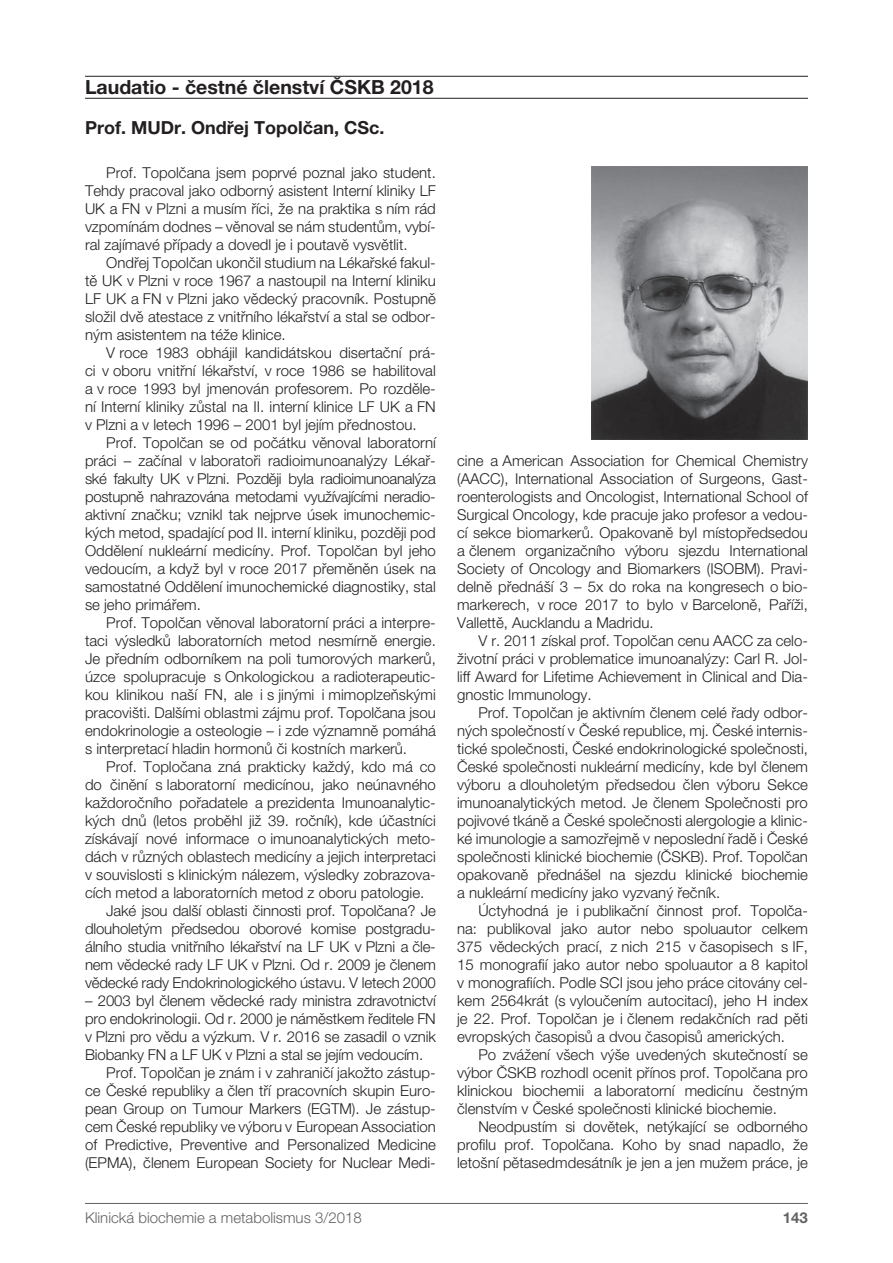
<style>
.page{position:relative;width:893px;height:1263px;background:#fff}
.page>*{position:absolute;margin:0;border:0;box-sizing:border-box;transform-origin:0 0}
.t1{font:700 19.5px "Helvetica Neue CE";color:#231f20}
.t2{font:700 18px "Helvetica Neue CE";color:#231f20}
.t3{font:300 15px/18px "Helvetica Neue CE";color:#231f20;text-align:justify}
.t4{font:300 15px "Helvetica Neue CE";color:#636366}
.t5{font:700 15px "Helvetica Neue CE";color:#636366}
</style>
<div class="page">
<hr style="left:85px;top:1203px;width:723px;height:1px;background:#636366">
<img style="left:591px;top:167px;width:217px;height:273px">
<hr style="left:85px;top:76px;width:723px;height:1px;background:#231f20">
<hr style="left:85px;top:98px;width:723px;height:1px;background:#231f20">
<h1 class="t1" style="left:85px;top:76px;width:350px">Laudatio - čestné členství ČSKB 2018</h1>
<p class="t2" style="left:85px;top:118px;width:301px">Prof. MUDr. Ondřej Topolčan, CSc.</p>
<p class="t3" style="left:85px;top:163px;width:352px;text-indent:21px">Prof. Topolčana jsem poprvé poznal jako student.<br>Tehdy pracoval jako odborný asistent Interní kliniky LF UK a FN v Plzni a musím říci, že na praktika s ním rád vzpomínám dodnes – věnoval se nám studentům, vybí&shy;ral zajímavé případy a dovedl je i poutavě vysvětlit.</p>
<p class="t3" style="left:85px;top:253px;width:352px;text-indent:21px">Ondřej Topolčan ukončil studium na Lékařské fakul&shy;tě UK v Plzni v roce 1967 a nastoupil na Interní kliniku LF UK a FN v Plzni jako vědecký pracovník. Postupně složil dvě atestace z vnitřního lékařství a stal se odbor&shy;ným asistentem na téže klinice.</p>
<p class="t3" style="left:85px;top:343px;width:352px;text-indent:21px">V roce 1983 obhájil kandidátskou disertační prá&shy;ci v oboru vnitřní lékařství, v roce 1986 se habilitoval a v roce 1993 byl jmenován profesorem. Po rozděle&shy;ní Interní kliniky zůstal na II. interní klinice LF UK a FN v Plzni a v letech 1996 – 2001 byl jejím přednostou.</p>
<p class="t3" style="left:85px;top:433px;width:352px;text-indent:21px">Prof. Topolčan se od počátku věnoval laboratorní práci – začínal v laboratoři radioimunoanalýzy Lékař&shy;ské fakulty UK v Plzni. Později byla radioimunoanalýza postupně nahrazována metodami využívajícími neradio&shy;aktivní značku; vznikl tak nejprve úsek imunochemic&shy;kých metod, spadající pod II. interní kliniku, později pod Oddělení nukleární medicíny. Prof. Topolčan byl jeho vedoucím, a když byl v roce 2017 přeměněn úsek na samostatné Oddělení imunochemické diagnostiky, stal se jeho primářem.</p>
<p class="t3" style="left:85px;top:613px;width:352px;text-indent:21px">Prof. Topolčan věnoval laboratorní práci a interpre&shy;taci výsledků laboratorních metod nesmírně energie.<br>Je předním odborníkem na poli tumorových markerů, úzce spolupracuje s Onkologickou a radioterapeutic&shy;kou klinikou naší FN, ale i s jinými i mimoplzeňskými pracovišti. Dalšími oblastmi zájmu prof. Topolčana jsou endokrinologie a osteologie – i zde významně pomáhá s interpretací hladin hormonů či kostních markerů.</p>
<p class="t3" style="left:106px;top:757px;width:331px">Prof. Topločana zná prakticky každý, kdo má co</p>
<p class="t3" style="left:85px;top:775px;width:352px">do činění s laboratorní medicínou, jako neúnavného</p>
<p class="t3" style="left:85px;top:793px;width:352px">každoročního pořadatele a prezidenta Imunoanalytic-</p>
<p class="t3" style="left:85px;top:811px;width:352px">kých dnů (letos proběhl již 39. ročník), kde účastníci</p>
<p class="t3" style="left:85px;top:829px;width:352px">získávají nové informace o imunoanalytických meto-</p>
<p class="t3" style="left:85px;top:847px;width:352px">dách v různých oblastech medicíny a jejich interpretaci</p>
<p class="t3" style="left:85px;top:865px;width:352px">v souvislosti s klinickým nálezem, výsledky zobrazova-</p>
<p class="t3" style="left:85px;top:883px;width:341px">cích metod a laboratorních metod z oboru patologie.</p>
<p class="t3" style="left:106px;top:901px;width:331px">Jaké jsou další oblasti činnosti prof. Topolčana? Je</p>
<p class="t3" style="left:85px;top:919px;width:352px">dlouholetým předsedou oborové komise postgradu-</p>
<p class="t3" style="left:85px;top:937px;width:352px">álního studia vnitřního lékařství na LF UK v Plzni a čle-</p>
<p class="t3" style="left:85px;top:955px;width:352px">nem vědecké rady LF UK v Plzni. Od r. 2009 je členem</p>
<p class="t3" style="left:85px;top:973px;width:352px">vědecké rady Endokrinologického ústavu. V letech 2000</p>
<p class="t3" style="left:85px;top:991px;width:352px">– 2003 byl členem vědecké rady ministra zdravotnictví</p>
<p class="t3" style="left:85px;top:1009px;width:352px">pro endokrinologii. Od r. 2000 je náměstkem ředitele FN</p>
<p class="t3" style="left:85px;top:1027px;width:352px">v Plzni pro vědu a výzkum. V r. 2016 se zasadil o vznik</p>
<p class="t3" style="left:85px;top:1045px;width:340px">Biobanky FN a LF UK v Plzni a stal se jejím vedoucím.</p>
<p class="t3" style="left:106px;top:1063px;width:331px">Prof. Topolčan je znám i v zahraničí jakožto zástup-</p>
<p class="t3" style="left:85px;top:1081px;width:352px">ce České republiky a člen tří pracovních skupin Euro-</p>
<p class="t3" style="left:85px;top:1099px;width:352px">pean Group on Tumour Markers (EGTM). Je zástup-</p>
<p class="t3" style="left:85px;top:1117px;width:352px">cem České republiky ve výboru v European Association</p>
<p class="t3" style="left:85px;top:1135px;width:352px">of Predictive, Preventive and Personalized Medicine</p>
<p class="t3" style="left:85px;top:1153px;width:352px">(EPMA), členem European Society for Nuclear Medi-</p>
<p class="t3" style="left:457px;top:451px;width:352px">cine a American Association for Chemical Chemistry (AACC), International Association of Surgeons, Gast&shy;roenterologists and Oncologist, International School of Surgical Oncology, kde pracuje jako profesor a vedou&shy;cí sekce biomarkerů. Opakovaně byl místopředsedou a členem organizačního výboru sjezdu International Society of Oncology and Biomarkers (ISOBM). Pravi&shy;delně přednáší 3 – 5x do roka na kongresech o bio&shy;markerech, v roce 2017 to bylo v Barceloně, Paříži, Vallettě, Aucklandu a Madridu.</p>
<p class="t3" style="left:457px;top:631px;width:352px;text-indent:21px">V r. 2011 získal prof. Topolčan cenu AACC za celo&shy;životní práci v problematice imunoanalýzy: Carl R. Jol&shy;liff Award for Lifetime Achievement in Clinical and Dia&shy;gnostic Immunology.</p>
<p class="t3" style="left:457px;top:703px;width:352px;text-indent:21px">Prof. Topolčan je aktivním členem celé řady odbor&shy;ných společností v České republice, mj. České internis&shy;tické společnosti, České endokrinologické společnosti, České společnosti nukleární medicíny, kde byl členem výboru a dlouholetým předsedou člen výboru Sekce imunoanalytických metod. Je členem Společnosti pro pojivové tkáně a České společnosti alergologie a klinic&shy;ké imunologie a samozřejmě v neposlední řadě i České společnosti klinické biochemie (ČSKB). Prof. Topolčan opakovaně přednášel na sjezdu klinické biochemie a nukleární medicíny jako vyzvaný řečník.</p>
<p class="t3" style="left:457px;top:901px;width:352px;text-indent:21px">Úctyhodná je i publikační činnost prof. Topolča&shy;na: publikoval jako autor nebo spoluautor celkem 375 vědeckých prací, z nich 215 v časopisech s IF, 15 monografií jako autor nebo spoluautor a 8 kapitol v monografiích. Podle SCI jsou jeho práce citovány cel&shy;kem 2564krát (s vyloučením autocitací), jeho H index je 22. Prof. Topolčan je i členem redakčních rad pěti evropských časopisů a dvou časopisů amerických.</p>
<p class="t3" style="left:457px;top:1045px;width:352px;text-indent:21px">Po zvážení všech výše uvedených skutečností se výbor ČSKB rozhodl ocenit přínos prof. Topolčana pro klinickou biochemii a laboratorní medicínu čestným členstvím v České společnosti klinické biochemie.</p>
<p class="t3" style="left:457px;top:1117px;width:352px;text-indent:21px">Neodpustím si dovětek, netýkající se odborného profilu prof. Topolčana. Koho by snad napadlo, že letošní pětasedmdesátník je jen a jen mužem práce, je</p>
<p class="t4" style="left:85px;top:1209px;width:278px">Klinická biochemie a metabolismus 3/2018</p>
<p class="t5" style="left:783px;top:1209px;width:27px">143</p>
</div>
